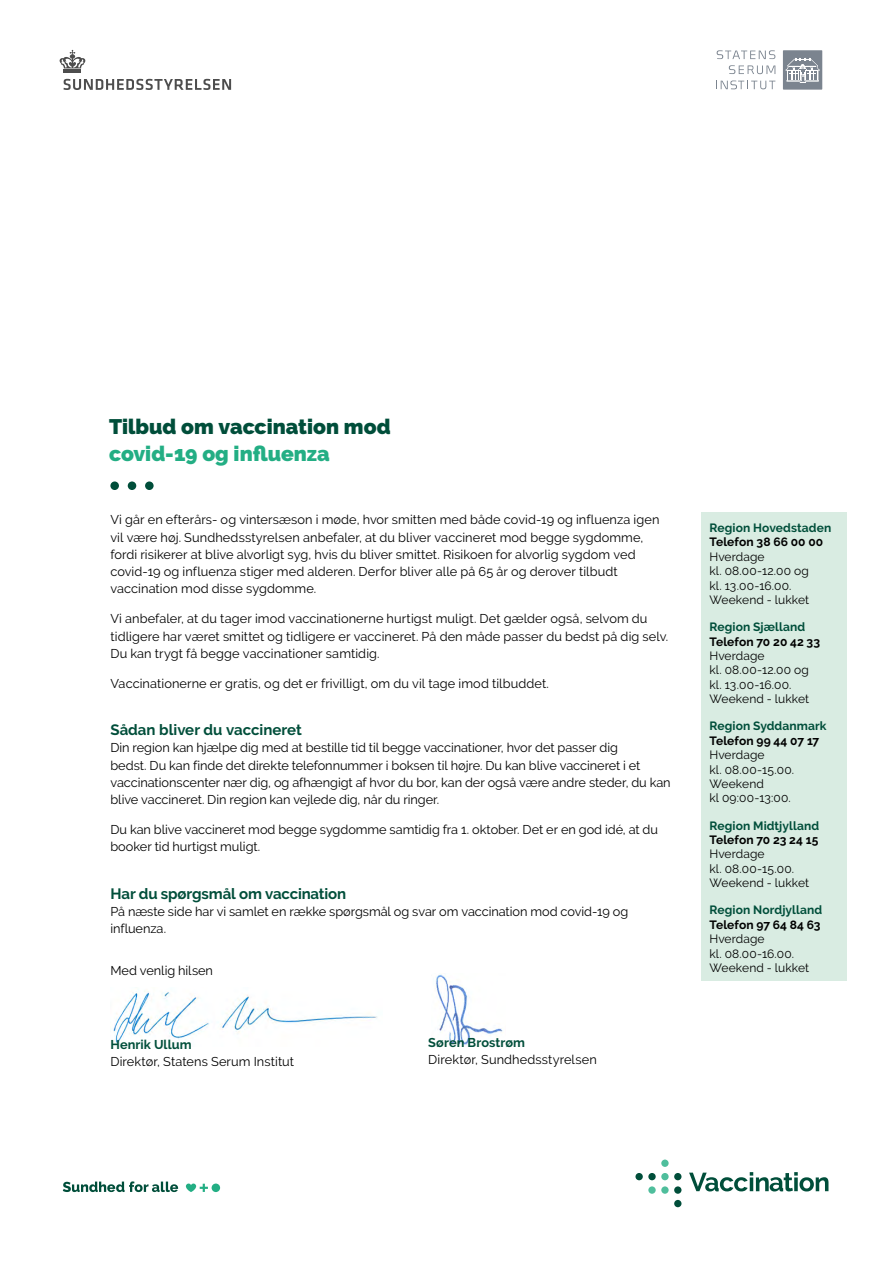
<style>
.page{position:relative;width:893px;height:1263px;background:#fff}
.page>*{position:absolute;margin:0;border:0;box-sizing:border-box;transform-origin:0 0}
.t1{font:900 21px/27px "Raleway";color:#004e3a}
.Brød{font:700 15px "Raleway";letter-spacing:-.005em;color:#004e3a}
.Brød-2{font:12.75px/17.2px "Raleway";color:#000}
.Brød-3{font:12px/14.4px "Raleway";letter-spacing:.01em;color:#000}
.Brødoverskrift{font:700 12px "Raleway";letter-spacing:.01em;color:#004e3a}
.s1{color:#23ae84}
.s2{font-weight:700;color:#004e3a}
.s3{font-weight:700}
</style>
<div class="page">
<hr style="left:64px;top:69px;width:17px;height:4px;background:#4d4d4d">
<svg style="left:60px;top:50px;width:25px;height:18px"></svg>
<svg style="left:63px;top:79px;width:168px;height:11px"></svg>
<div style="left:635px;top:1173px;width:8px;height:7px;background:#004e3a;border-radius:50%"></div>
<svg style="left:661px;top:1186px;width:8px;height:8px"></svg>
<svg style="left:661px;top:1173px;width:8px;height:7px"></svg>
<svg style="left:661px;top:1159px;width:8px;height:8px"></svg>
<div style="left:674px;top:1173px;width:7px;height:7px;background:#004e3a;border-radius:50%"></div>
<div style="left:674px;top:1186px;width:7px;height:8px;background:#004e3a;border-radius:50%"></div>
<div style="left:674px;top:1200px;width:7px;height:7px;background:#004e3a;border-radius:50%"></div>
<div style="left:648px;top:1173px;width:8px;height:7px;background:#004e3a;border-radius:50%"></div>
<svg style="left:648px;top:1186px;width:8px;height:8px"></svg>
<svg style="left:689px;top:1172px;width:139px;height:19px"></svg>
<svg style="left:783px;top:50px;width:39px;height:40px;background:#979ea7"></svg>
<svg style="left:717px;top:50px;width:58px;height:9px"></svg>
<svg style="left:729px;top:65px;width:46px;height:9px"></svg>
<svg style="left:716px;top:81px;width:59px;height:8px"></svg>
<svg style="left:63px;top:1181px;width:115px;height:11px"></svg>
<svg style="left:186px;top:1183px;width:34px;height:9px"></svg>
<div style="left:110px;top:481px;width:9px;height:9px;background:#004e3a;border-radius:50%"></div>
<div style="left:128px;top:481px;width:8px;height:9px;background:#004e3a;border-radius:50%"></div>
<div style="left:145px;top:481px;width:9px;height:9px;background:#004e3a;border-radius:50%"></div>
<img style="left:113px;top:991px;width:264px;height:54px">
<img style="left:436px;top:974px;width:67px;height:71px">
<div style="left:701px;top:512px;width:146px;height:468px;background:#d9ece2"></div>
<p class="t1" style="left:109px;top:413px;width:283px">Tilbud om vaccination mod <span class="s1">covid-19 og influenza</span></p>
<p class="Brød-2" style="left:110px;top:511px;width:550px">Vi går en efterårs- og vintersæson i møde, hvor smitten med både covid-19 og influenza igen vil være høj. Sundhedsstyrelsen anbefaler, at du bliver vaccineret mod begge sygdomme, fordi risikerer at blive alvorligt syg, hvis du bliver smittet. Risikoen for alvorlig sygdom ved covid-19 og influenza stiger med alderen. Derfor bliver alle på 65 år og derover tilbudt vaccination mod disse sygdomme.</p>
<p class="Brød-2" style="left:110px;top:610px;width:559px">Vi anbefaler, at du tager imod vaccinationerne hurtigst muligt. Det gælder også, selvom du tidligere har været smittet og tidligere er vaccineret. På den måde passer du bedst på dig selv.<br>Du kan trygt få begge vaccinationer samtidig.</p>
<p class="Brød-2" style="left:110px;top:675px;width:440px">Vaccinationerne er gratis, og det er frivilligt, om du vil tage imod tilbuddet.</p>
<p class="Brød" style="left:110px;top:721px;width:193px">Sådan bliver du vaccineret</p>
<p class="Brød-2" style="left:110px;top:739px;width:562px">Din region kan hjælpe dig med at bestille tid til begge vaccinationer, hvor det passer dig<br>bedst. Du kan finde det direkte telefonnummer i boksen til højre. Du kan blive vaccineret i et vaccinationscenter nær dig, og afhængigt af hvor du bor, kan der også være andre steder, du kan blive vaccineret. Din region kan vejlede dig, når du ringer.</p>
<p class="Brød-2" style="left:110px;top:821px;width:549px">Du kan blive vaccineret mod begge sygdomme samtidig fra 1. oktober. Det er en god idé, at du booker tid hurtigst muligt.</p>
<p class="Brød" style="left:110px;top:885px;width:237px">Har du spørgsmål om vaccination</p>
<p class="Brød-2" style="left:110px;top:903px;width:519px">På næste side har vi samlet en række spørgsmål og svar om vaccination mod covid-19 og influenza.</p>
<p class="Brød-2" style="left:110px;top:962px;width:104px">Med venlig hilsen</p>
<p class="Brød-2" style="left:110px;top:1036px;width:185px"><span class="s2">Henrik Ullum<br></span>Direktør, Statens Serum Institut</p>
<p class="Brød-2" style="left:428px;top:1033px;width:170px"><span class="s2">Søren Brostrøm<br></span>Direktør, Sundhedsstyrelsen</p>
<p class="Brødoverskrift" style="left:709px;top:521px;width:123px">Region Hovedstaden</p>
<p class="Brød-3" style="left:709px;top:535px;width:115px"><span class="s3">Telefon 38 66 00 00<br></span>Hverdage<br>kl. 08.00-12.00 og kl. 13.00-16.00.<br>Weekend - lukket</p>
<p class="Brødoverskrift" style="left:709px;top:620px;width:97px">Region Sjælland</p>
<p class="Brød-3" style="left:709px;top:634px;width:112px"><span class="s3">Telefon 70 20 42 33<br></span>Hverdage<br>kl. 08.00-12.00 og kl. 13.00-16.00.<br>Weekend - lukket</p>
<p class="Brødoverskrift" style="left:709px;top:719px;width:119px">Region Syddanmark</p>
<p class="Brød-3" style="left:709px;top:733px;width:111px"><span class="s3">Telefon 99 44 07 17<br></span>Hverdage<br>kl. 08.00-15.00.<br>Weekend<br>kl 09:00-13:00.</p>
<p class="Brødoverskrift" style="left:709px;top:818px;width:111px">Region Midtjylland</p>
<p class="Brød-3" style="left:709px;top:832px;width:111px"><span class="s3">Telefon 70 23 24 15<br></span>Hverdage<br>kl. 08.00-15.00.<br>Weekend - lukket</p>
<p class="Brødoverskrift" style="left:709px;top:903px;width:114px">Region Nordjylland</p>
<p class="Brød-3" style="left:709px;top:917px;width:113px"><span class="s3">Telefon 97 64 84 63<br></span>Hverdage<br>kl. 08.00-16.00.<br>Weekend - lukket</p>
</div>
